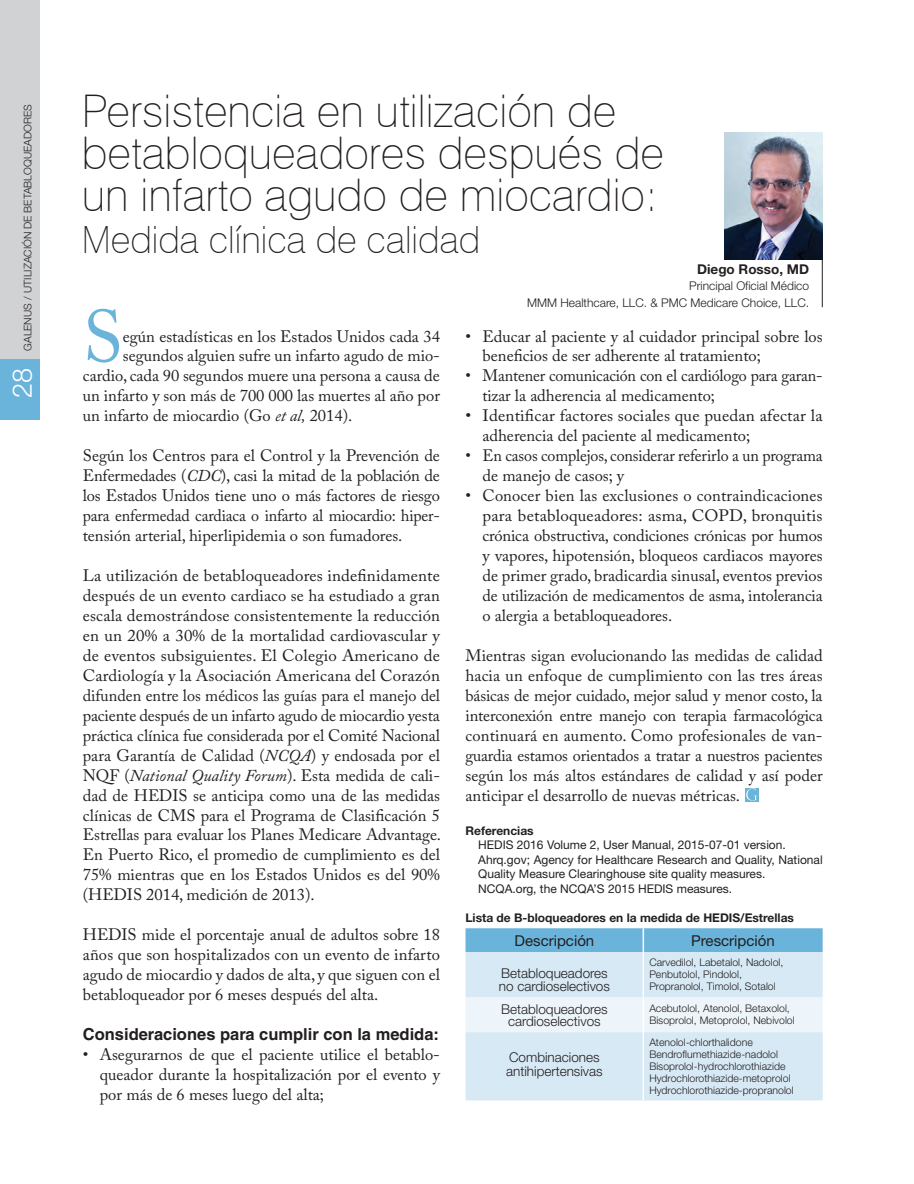
<style>
.page{position:relative;width:914px;height:1184px;background:#fff}
.page>*{position:absolute;margin:0;border:0;box-sizing:border-box;transform-origin:0 0}
.t1{font:72.9px "Adobe Caslon Pro";color:#6ab4db}
.t2{font:100 45px/42px "Swiss 721 BT";color:#231f20}
.t3{font:100 37.5px "Swiss 721 BT";color:#231f20}
.t4{font:300 27px "Helvetica Neue";color:#fff}
.t5{font:16.5px/20px "Adobe Caslon Pro";color:#231f20;text-align:justify}
.t6{font:700 16.5px "Helvetica LT Std";color:#231f20}
.t7{font:15px "Helvetica Neue";color:#231f20}
.t8{font:300 13.5px/13.5px "Helvetica Neue";color:#231f20}
.t9{font:700 13.5px "Helvetica Neue";color:#231f20}
.t10{font:12px/14.4px "Helvetica Neue";color:#231f20}
.t11{font:300 12px/16.2px "Helvetica Neue";color:#231f20;text-align:right}
.t12{font:700 12px "Helvetica Neue";color:#231f20}
.t13{font:300 10.5px/12px "Helvetica Neue";color:#231f20}
.s1{font-style:italic}
</style>
<div class="page">
<hr style="left:821px;top:133px;width:1px;height:174px;background:#231f20">
<img style="left:724px;top:133px;width:98px;height:126px">
<div style="left:465px;top:928px;width:357px;height:24px;background:#6ab4db"></div>
<div style="left:465px;top:952px;width:357px;height:148px;background:#d7e9f4"></div>
<div style="left:465px;top:997px;width:357px;height:35px;background:#eef5fa"></div>
<hr style="left:642px;top:928px;width:2px;height:24px;background:#fff">
<hr style="left:642px;top:952px;width:2px;height:45px;background:#fff">
<hr style="left:642px;top:997px;width:2px;height:35px;background:#fff">
<hr style="left:642px;top:1032px;width:2px;height:68px;background:#fff">
<div style="left:744px;top:787px;width:14px;height:14px;background:#6ab4db"></div>
<svg style="left:746px;top:788px;width:11px;height:12px"></svg>
<div style="left:0;top:0;width:40px;height:410px;background:#d1d2d4"></div>
<div style="left:0;top:359px;width:40px;height:60px;background:#6ab4db"></div>
<p class="t13" style="left:21px;top:351px;width:248px;rotate:-90deg">GALENUS / UTILIZACIÓN DE BETABLOQUEADORES</p>
<h3 class="t4" style="left:6px;top:397px;width:32px;rotate:-90deg">28</h3>
<h2 class="t2" style="left:82px;top:90px;width:583px">Persistencia en utilización de betabloqueadores después de un infarto agudo de miocardio:</h2>
<h3 class="t3" style="left:82px;top:217px;width:400px">Medida clínica de calidad</h3>
<h1 class="t1" style="left:83px;top:294px;width:41px">S</h1>
<p class="t5" style="left:123px;top:326px;width:318px">egún estadísticas en los Estados Unidos cada 34</p>
<p class="t5" style="left:123px;top:346px;width:319px">segundos alguien sufre un infarto agudo de mio-</p>
<p class="t5" style="left:83px;top:366px;width:358px">cardio, cada 90 segundos muere una persona a causa de</p>
<p class="t5" style="left:83px;top:386px;width:358px">un infarto y son más de 700 000 las muertes al año por</p>
<p class="t5" style="left:83px;top:405px;width:271px">un infarto de miocardio (Go <span class="s1">et al,</span> 2014).</p>
<p class="t5" style="left:83px;top:445px;width:358px">Según los Centros para el Control y la Prevención de Enfermedades (<span class="s1">CDC</span>), casi la mitad de la población de los Estados Unidos tiene uno o más factores de riesgo para enfermedad cardiaca o infarto al miocardio: hiper&shy;tensión arterial, hiperlipidemia o son fumadores.</p>
<p class="t5" style="left:83px;top:565px;width:360px">La utilización de betabloqueadores indefinidamente después de un evento cardiaco se ha estudiado a gran escala demostrándose consistentemente la reducción en un 20% a 30% de la mortalidad cardiovascular y de eventos subsiguientes. El Colegio Americano de Cardiología y la Asociación Americana del Corazón difunden entre los médicos las guías para el manejo del paciente después de un infarto agudo de miocardio yesta práctica clínica fue considerada por el Comité Nacional para Garantía de Calidad (<span class="s1">NCQA</span>) y endosada por el NQF (<span class="s1">National Quality Forum</span>). Esta medida de cali&shy;dad de HEDIS se anticipa como una de las medidas clínicas de CMS para el Programa de Clasificación 5<br>Estrellas para evaluar los Planes Medicare Advantage.<br>En Puerto Rico, el promedio de cumplimiento es del 75% mientras que en los Estados Unidos es del 90% (HEDIS 2014, medición de 2013).</p>
<p class="t5" style="left:83px;top:924px;width:358px">HEDIS mide el porcentaje anual de adultos sobre 18 años que son hospitalizados con un evento de infarto agudo de miocardio y dados de alta, y que siguen con el betabloqueador por 6 meses después del alta.</p>
<p class="t6" style="left:83px;top:1024px;width:358px">Consideraciones para cumplir con la medida:</p>
<p class="t5" style="left:100px;top:1044px;width:341px;text-indent:-17px">• Asegurarnos de que el paciente utilice el betablo&shy;queador durante la hospitalización por el evento y por más de 6 meses luego del alta;</p>
<p class="t9" style="left:697px;top:261px;width:113px">Diego Rosso, MD</p>
<p class="t11" style="left:527px;top:278px;width:283px">Principal Oficial Médico<br>MMM Healthcare, LLC. &amp; PMC Medicare Choice, LLC.</p>
<p class="t5" style="left:482px;top:326px;width:341px;text-indent:-17px">• Educar al paciente y al cuidador principal sobre los beneficios de ser adherente al tratamiento;</p>
<p class="t5" style="left:482px;top:366px;width:341px;text-indent:-17px">• Mantener comunicación con el cardiólogo para garan&shy;tizar la adherencia al medicamento;</p>
<p class="t5" style="left:482px;top:406px;width:341px;text-indent:-17px">• Identificar factores sociales que puedan afectar la adherencia del paciente al medicamento;</p>
<p class="t5" style="left:482px;top:445px;width:341px;text-indent:-17px">• En casos complejos, considerar referirlo a un programa de manejo de casos; y</p>
<p class="t5" style="left:482px;top:485px;width:341px;text-indent:-17px">• Conocer bien las exclusiones o contraindicaciones para betabloqueadores: asma, COPD, bronquitis crónica obstructiva, condiciones crónicas por humos y vapores, hipotensión, bloqueos cardiacos mayores de primer grado, bradicardia sinusal, eventos previos de utilización de medicamentos de asma, intolerancia o alergia a betabloqueadores.</p>
<p class="t5" style="left:465px;top:645px;width:358px">Mientras sigan evolucionando las medidas de calidad hacia un enfoque de cumplimiento con las tres áreas básicas de mejor cuidado, mejor salud y menor costo, la interconexión entre manejo con terapia farmacológica continuará en aumento. Como profesionales de van&shy;guardia estamos orientados a tratar a nuestros pacientes según los más altos estándares de calidad y así poder anticipar el desarrollo de nuevas métricas.</p>
<p class="t12" style="left:465px;top:823px;width:70px">Referencias</p>
<p class="t10" style="left:478px;top:837px;width:346px">HEDIS 2016 Volume 2, User Manual, 2015-07-01 version.<br>Ahrq.gov; Agency for Healthcare Research and Quality, National Quality Measure Clearinghouse site quality measures.<br>NCQA.org, the NCQA’S 2015 HEDIS measures.</p>
<p class="t12" style="left:465px;top:910px;width:330px">Lista de B-bloqueadores en la medida de HEDIS/Estrellas</p>
<p class="t7" style="left:514px;top:931px;width:81px">Descripción</p>
<p class="t7" style="left:691px;top:931px;width:85px">Prescripción</p>
<p class="t8" style="left:499px;top:966px;width:113px">Betabloqueadores no cardioselectivos</p>
<p class="t13" style="left:649px;top:955px;width:136px">Carvedilol, Labetalol, Nadolol,<br>Penbutolol, Pindolol,<br>Propranolol, Timolol, Sotalol</p>
<p class="t8" style="left:501px;top:1003px;width:108px;line-height:12px;text-align:center">Betabloqueadores cardioselectivos</p>
<p class="t13" style="left:649px;top:1001px;width:147px">Acebutolol, Atenolol, Betaxolol,<br>Bisoprolol, Metoprolol, Nebivolol</p>
<p class="t8" style="left:506px;top:1050px;width:98px">Combinaciones antihipertensivas</p>
<p class="t13" style="left:649px;top:1036px;width:146px">Atenolol-chlorthalidone Bendroflumethiazide-nadolol Bisoprolol-hydrochlorothiazide Hydrochlorothiazide-metoprolol Hydrochlorothiazide-propranolol</p>
</div>
